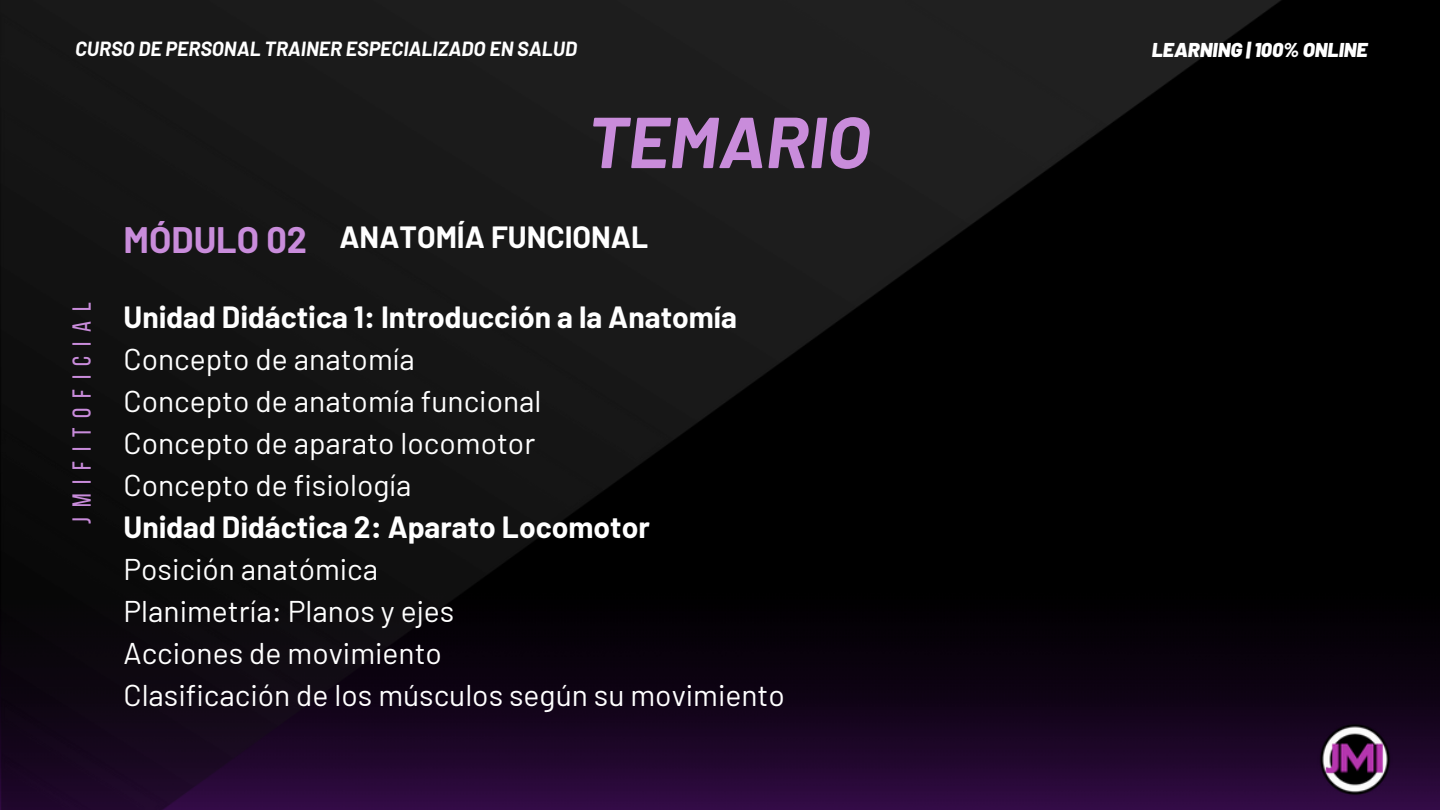
<style>
.page{position:relative;width:1440px;height:810px;background:#000}
.page>*{position:absolute;margin:0;border:0;box-sizing:border-box;transform-origin:0 0}
.t1{font:italic 700 72px "Barlow";color:#c98cdb}
.t2{font:700 36px "Barlow";color:#c98cdb}
.t3{font:30px/42px "Barlow";color:#fff}
.t4{font:700 30px "Barlow";color:#fff}
.t5{font:26px "Bebas Neue";letter-spacing:.38em;color:#c98cdb}
.t6{font:italic 700 20px "Barlow";color:#fff}
.t7{font:italic 900 20px "Barlow";color:#fff}
.s1{font-weight:700}
</style>
<div class="page">
<img style="left:1282px;top:645px;width:158px;height:165px">
<img style="left:1315px;top:720px;width:80px;height:79px">
<img style="left:0;top:0;width:1282px;height:810px">
<h4 class="t6" style="left:75px;top:36px;width:503px">CURSO DE PERSONAL TRAINER ESPECIALIZADO EN SALUD</h4>
<h5 class="t7" style="left:1152px;top:37px;width:217px">LEARNING | 100% ONLINE</h5>
<h2 class="t1" style="left:587px;top:96px;width:284px">TEMARIO</h2>
<h1 class="t5" style="left:71px;top:524px;width:223px;rotate:-90deg">jmifitoficial</h1>
<h3 class="t2" style="left:123px;top:217px;width:185px">MÓDULO 02</h3>
<p class="t4" style="left:339px;top:218px;width:310px">ANATOMÍA FUNCIONAL</p>
<p class="t3" style="left:123px;top:295px;width:663px"><span class="s1">Unidad Didáctica 1: Introducción a la Anatomía<br></span>Concepto de anatomía<br>Concepto de anatomía funcional<br>Concepto de aparato locomotor<br>Concepto de fisiología<br><span class="s1">Unidad Didáctica 2: Aparato Locomotor<br></span>Posición anatómica<br>Planimetría: Planos y ejes<br>Acciones de movimiento<br>Clasificación de los músculos según su movimiento</p>
</div>
